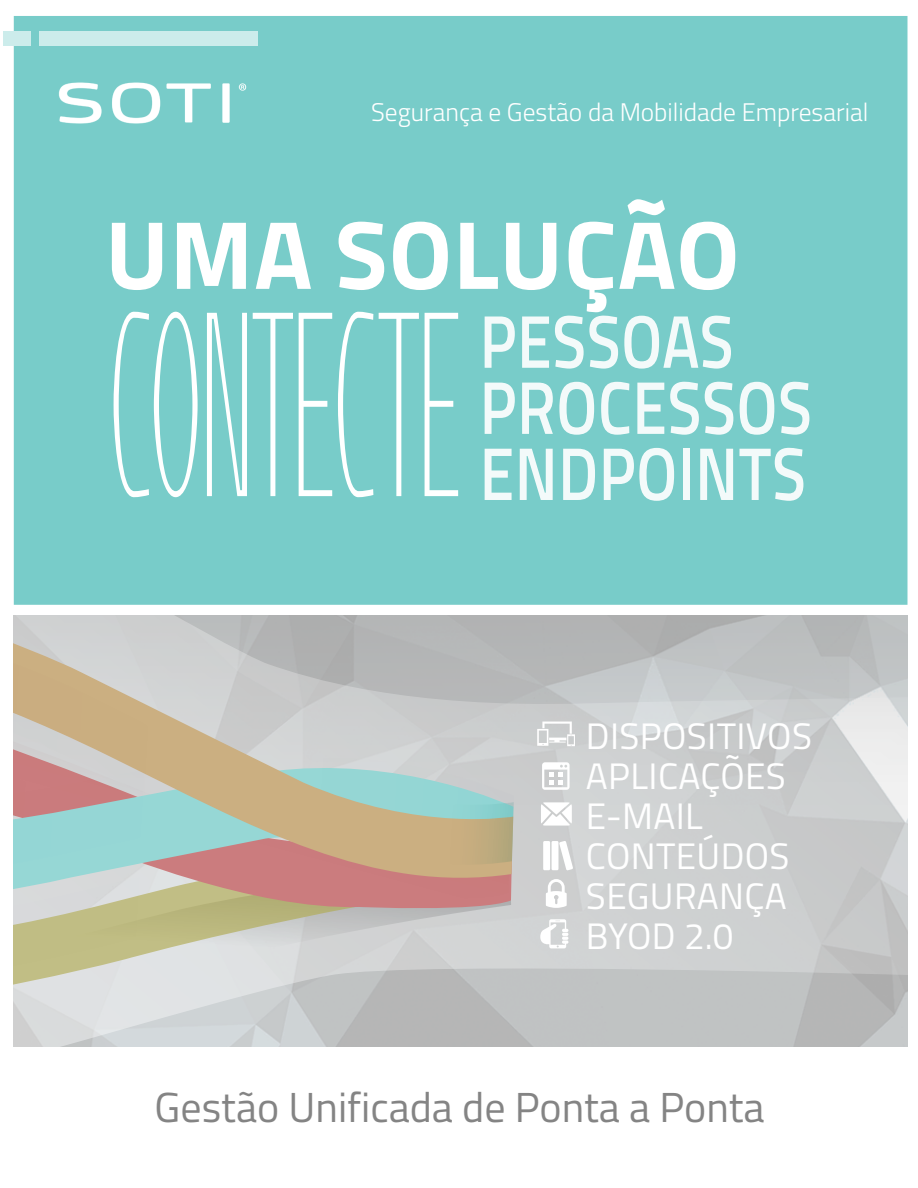
<style>
.page{position:relative;width:918px;height:1188px;background:#fff}
.page>*{position:absolute;margin:0;border:0;box-sizing:border-box;transform-origin:0 0}
.t1{font:700 97.2px "Titillium";letter-spacing:.01em;color:#fff}
.t2{font:600 74.85px/66.2px "Titillium";letter-spacing:.01em;color:#fff;scale:.83 1}
.t3{font:42px "Titillium";color:#848484}
.t4{font:36.9px/39.9px "Titillium";letter-spacing:.01em;color:#fff}
.t5{font:300 25.5px "Titillium";color:#fff}
</style>
<div class="page">
<div style="left:14px;top:16px;width:894px;height:589px;background:#78ccc9"></div>
<img style="left:52px;top:77px;width:197px;height:53px">
<div style="left:3px;top:32px;width:28px;height:14px;background:#cceceb"></div>
<div style="left:39px;top:32px;width:219px;height:14px;background:#cceceb"></div>
<svg style="left:13px;top:616px;width:895px;height:431px;background:#c7c9ca"></svg>
<svg style="left:13px;top:943px;width:498px;height:93px;background:#cdcfcb"></svg>
<svg style="left:13px;top:905px;width:499px;height:38px;background:#c4c2a7"></svg>
<svg style="left:13px;top:895px;width:501px;height:10px;background:#c6a692"></svg>
<svg style="left:13px;top:870px;width:498px;height:32px;background:#c9a29a"></svg>
<svg style="left:546px;top:879px;width:21px;height:29px"></svg>
<svg style="left:541px;top:802px;width:31px;height:24px"></svg>
<svg style="left:559px;top:841px;width:14px;height:29px"></svg>
<div style="left:543px;top:841px;width:7px;height:29px;background:#fff"></div>
<div style="left:552px;top:841px;width:6px;height:29px;background:#fff"></div>
<svg style="left:542px;top:762px;width:28px;height:28px"></svg>
<svg style="left:540px;top:919px;width:28px;height:29px"></svg>
<svg style="left:537px;top:722px;width:38px;height:24px"></svg>
<svg style="left:13px;top:616px;width:501px;height:254px;background:#bfbdb2"></svg>
<svg style="left:114px;top:312px;width:344px;height:185px;fill:#78ccc9"></svg>
<p class="t5" style="left:371px;top:94px;width:499px">Segurança e Gestão da Mobilidade Empresarial</p>
<p class="t1" style="left:105px;top:181px;width:636px">UMA SOLUÇÃO</p>
<h2 class="t2" style="left:480px;top:305px;width:402px">PESSOAS<br>PROCESSOS<br>ENDPOINTS</h2>
<p class="t4" style="left:586px;top:715px;width:228px">DISPOSITIVOS<br>APLICAÇÕES<br>E-MAIL<br>CONTEÚDOS<br>SEGURANÇA<br>BYOD 2.0</p>
<p class="t3" style="left:155px;top:1077px;width:611px">Gestão Unificada de Ponta a Ponta</p>
</div>
